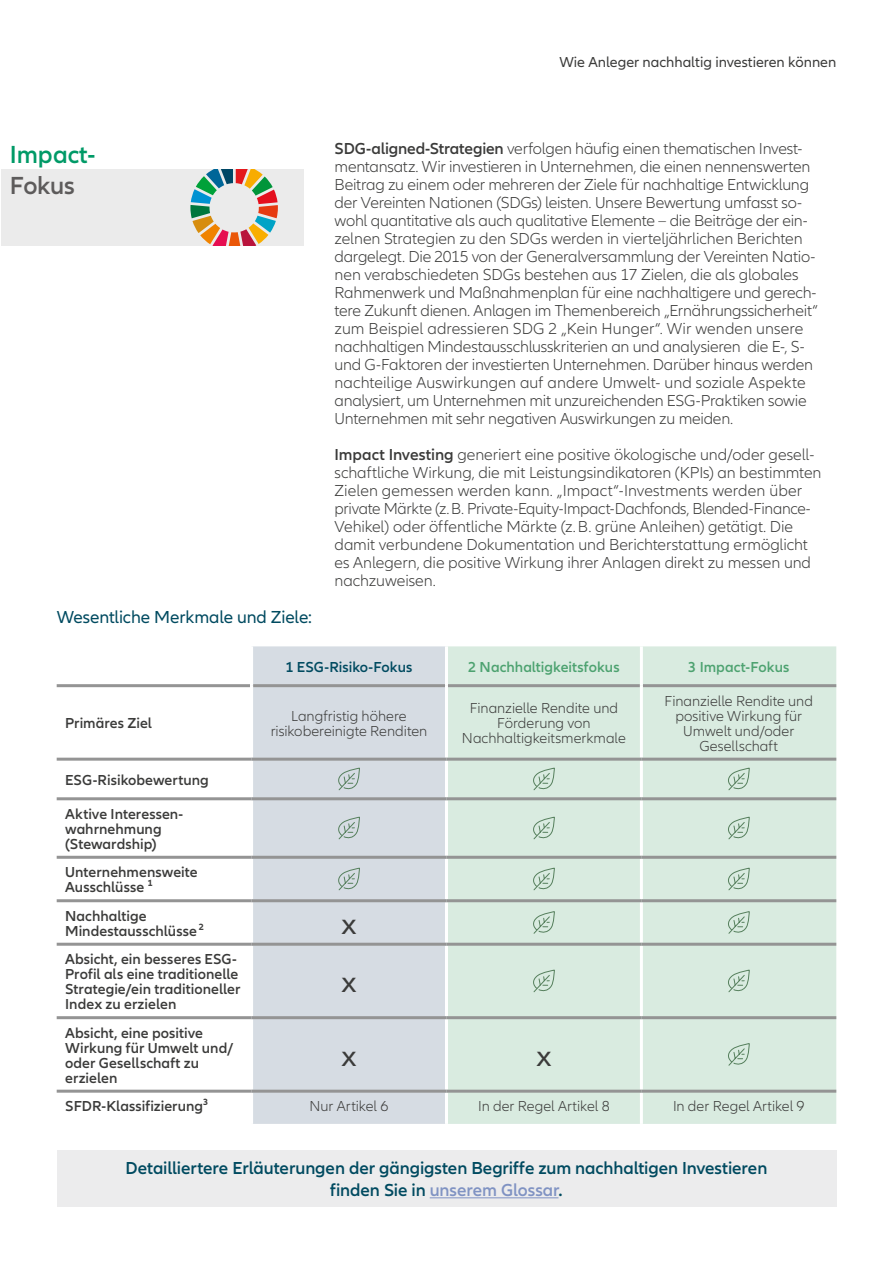
<style>
.page{position:relative;width:893px;height:1263px;background:#fff}
.page>*{position:absolute;margin:0;border:0;box-sizing:border-box;transform-origin:0 0}
.t1{font:30px "Allianz Neo";color:#3b3b3a}
.t2{font:600 25.65px "Allianz Neo";color:#009a67}
.t3{font:600 25.65px "Allianz Neo";letter-spacing:-.015em;color:#5d5b5b}
.t4{font:600 18px/21.6px "Allianz Neo";letter-spacing:-.005em;color:#004a60;text-align:center}
.t5{font:18px "Allianz Neo";letter-spacing:-.005em;color:#004a60}
.t6{font:300 16.5px/18px "Allianz Neo";letter-spacing:-.01em;color:#3b3b3a}
.t7{font:600 15px/15px "Allianz Neo";letter-spacing:.005em;color:#3b3b3a}
.t8{font:300 15px/15px "Allianz Neo";color:#3b3b3a;text-align:center}
.t9{font:15px "Allianz Neo";color:#3b3b3a}
.t10{font:600 15px "Allianz Neo";letter-spacing:.005em;color:#4da270}
.t11{font:600 15px "Allianz Neo";color:#004a60}
.s1{font-weight:600}
.s2{color:#8093c3}
</style>
<div class="page">
<div style="left:253px;top:646px;width:192px;height:478px;background:#d6dce3"></div>
<div style="left:448px;top:646px;width:388px;height:478px;background:#d9ebe0"></div>
<hr style="left:57px;top:684px;width:193px;height:3px;background:#949494">
<hr style="left:253px;top:684px;width:192px;height:3px;background:#949494">
<hr style="left:448px;top:684px;width:192px;height:3px;background:#949494">
<hr style="left:643px;top:684px;width:193px;height:3px;background:#949494">
<hr style="left:640px;top:646px;width:3px;height:40px;background:#fff">
<hr style="left:640px;top:686px;width:3px;height:72px;background:#fff">
<hr style="left:640px;top:761px;width:3px;height:36px;background:#fff">
<hr style="left:640px;top:800px;width:3px;height:56px;background:#fff">
<hr style="left:640px;top:859px;width:3px;height:40px;background:#fff">
<hr style="left:640px;top:902px;width:3px;height:41px;background:#fff">
<hr style="left:640px;top:946px;width:3px;height:70px;background:#fff">
<hr style="left:640px;top:1019px;width:3px;height:71px;background:#fff">
<hr style="left:640px;top:1093px;width:3px;height:31px;background:#fff">
<hr style="left:57px;top:758px;width:195px;height:3px;background:#949494">
<hr style="left:252px;top:758px;width:194px;height:3px;background:#949494">
<hr style="left:446px;top:758px;width:195px;height:3px;background:#949494">
<hr style="left:641px;top:758px;width:195px;height:3px;background:#949494">
<hr style="left:57px;top:797px;width:195px;height:3px;background:#949494">
<hr style="left:252px;top:797px;width:194px;height:3px;background:#949494">
<hr style="left:446px;top:797px;width:195px;height:3px;background:#949494">
<hr style="left:641px;top:797px;width:195px;height:3px;background:#949494">
<hr style="left:57px;top:856px;width:195px;height:3px;background:#949494">
<hr style="left:252px;top:856px;width:194px;height:3px;background:#949494">
<hr style="left:446px;top:856px;width:195px;height:3px;background:#949494">
<hr style="left:641px;top:856px;width:195px;height:3px;background:#949494">
<hr style="left:57px;top:899px;width:195px;height:3px;background:#949494">
<hr style="left:57px;top:943px;width:195px;height:3px;background:#949494">
<hr style="left:252px;top:899px;width:194px;height:3px;background:#949494">
<hr style="left:252px;top:943px;width:194px;height:3px;background:#949494">
<hr style="left:446px;top:899px;width:195px;height:3px;background:#949494">
<hr style="left:446px;top:943px;width:195px;height:3px;background:#949494">
<hr style="left:641px;top:899px;width:195px;height:3px;background:#949494">
<hr style="left:641px;top:943px;width:195px;height:3px;background:#949494">
<hr style="left:57px;top:1016px;width:195px;height:3px;background:#949494">
<hr style="left:252px;top:1016px;width:194px;height:3px;background:#949494">
<hr style="left:446px;top:1016px;width:195px;height:3px;background:#949494">
<hr style="left:641px;top:1016px;width:195px;height:3px;background:#949494">
<hr style="left:57px;top:1090px;width:195px;height:3px;background:#949494">
<hr style="left:252px;top:1090px;width:194px;height:3px;background:#949494">
<hr style="left:446px;top:1090px;width:195px;height:3px;background:#949494">
<hr style="left:641px;top:1090px;width:195px;height:3px;background:#949494">
<svg style="left:335px;top:768px;width:25px;height:23px"></svg>
<svg style="left:530px;top:768px;width:25px;height:23px"></svg>
<svg style="left:725px;top:768px;width:25px;height:23px"></svg>
<svg style="left:335px;top:817px;width:25px;height:23px"></svg>
<svg style="left:530px;top:817px;width:25px;height:23px"></svg>
<svg style="left:725px;top:817px;width:25px;height:23px"></svg>
<svg style="left:335px;top:868px;width:25px;height:23px"></svg>
<svg style="left:530px;top:868px;width:25px;height:23px"></svg>
<svg style="left:725px;top:868px;width:25px;height:23px"></svg>
<svg style="left:530px;top:912px;width:25px;height:23px"></svg>
<svg style="left:725px;top:912px;width:25px;height:23px"></svg>
<svg style="left:530px;top:970px;width:25px;height:23px"></svg>
<svg style="left:725px;top:970px;width:25px;height:23px"></svg>
<svg style="left:725px;top:1043px;width:25px;height:23px"></svg>
<div style="left:1px;top:169px;width:303px;height:77px;background:#ebebeb"></div>
<svg style="left:190px;top:169px;width:88px;height:77px"></svg>
<div style="left:57px;top:1150px;width:779px;height:56px;background:#ececed"></div>
<hr style="left:430px;top:1197px;width:128px;height:1px;background:#8093c3">
<p class="t9" style="left:559px;top:53px;width:278px">Wie Anleger nachhaltig investieren können</p>
<h2 class="t2" style="left:10px;top:140px;width:87px">Impact-</h2>
<h2 class="t3" style="left:10px;top:170px;width:66px">Fokus</h2>
<p class="t5" style="left:57px;top:607px;width:257px">Wesentliche Merkmale und Ziele:</p>
<p class="t6" style="left:335px;top:140px;width:485px"><span class="s1">SDG-aligned-Strategien</span> verfolgen häufig einen thematischen Invest&shy;mentansatz. Wir investieren in Unternehmen, die einen nennenswerten Beitrag zu einem oder mehreren der Ziele für nachhaltige Entwicklung der Vereinten Nationen (SDGs) leisten. Unsere Bewertung umfasst so&shy;wohl quantitative als auch qualitative Elemente – die Beiträge der ein&shy;zelnen Strategien zu den SDGs werden in vierteljährlichen Berichten dargelegt. Die 2015 von der Generalversammlung der Vereinten Natio&shy;nen verabschiedeten SDGs bestehen aus 17 Zielen, die als globales Rahmenwerk und Maßnahmenplan für eine nachhaltigere und gerech&shy;tere Zukunft dienen. Anlagen im Themenbereich „Ernährungssicherheit“ zum Beispiel adressieren SDG 2 „Kein Hunger“. Wir wenden unsere nachhaltigen Mindestausschlusskriterien an und analysieren die E-, S&shy;und G-Faktoren der investierten Unternehmen. Darüber hinaus werden nachteilige Auswirkungen auf andere Umwelt- und soziale Aspekte analysiert, um Unternehmen mit unzureichenden ESG-Praktiken sowie Unternehmen mit sehr negativen Auswirkungen zu meiden.</p>
<p class="t6" style="left:335px;top:446px;width:488px"><span class="s1">Impact Investing</span> generiert eine positive ökologische und/oder gesell&shy;schaftliche Wirkung, die mit Leistungsindikatoren (KPIs) an bestimmten Zielen gemessen werden kann. „Impact“-Investments werden über private Märkte (z.B. Private-Equity-Impact-Dachfonds, Blended-Finance-Vehikel) oder öffentliche Märkte (z.B. grüne Anleihen) getätigt. Die damit verbundene Dokumentation und Berichterstattung ermöglicht es Anlegern, die positive Wirkung ihrer Anlagen direkt zu messen und nachzuweisen.</p>
<p class="t11" style="left:286px;top:658px;width:128px">1 ESG-Risiko-Fokus</p>
<p class="t10" style="left:468px;top:658px;width:153px">2 Nachhaltigkeitsfokus</p>
<p class="t10" style="left:688px;top:658px;width:103px">3 Impact-Fokus</p>
<p class="t7" style="left:65px;top:716px;width:88px">Primäres Ziel</p>
<p class="t8" style="left:271px;top:709px;width:158px">Langfristig höhere risikobereinigte Renditen</p>
<p class="t8" style="left:462px;top:701px;width:165px">Finanzielle Rendite und<br>Förderung von<br>Nachhaltigkeitsmerkmale</p>
<p class="t8" style="left:665px;top:694px;width:150px">Finanzielle Rendite und positive Wirkung für<br>Umwelt und/oder<br>Gesellschaft</p>
<p class="t7" style="left:65px;top:772px;width:145px">ESG-Risikobewertung</p>
<p class="t7" style="left:65px;top:807px;width:120px">Aktive Interessen&shy;wahrnehmung (Stewardship)</p>
<p class="t7" style="left:65px;top:865px;width:134px">Unternehmensweite<br>Ausschlüsse ¹</p>
<p class="t7" style="left:65px;top:908px;width:140px">Nachhaltige<br>Mindestausschlüsse²</p>
<h1 class="t1" style="left:341px;top:907px;width:17px">x</h1>
<p class="t7" style="left:65px;top:952px;width:177px">Absicht, ein besseres ESG-<br>Profil als eine traditionelle<br>Strategie/ein traditioneller<br>Index zu erzielen</p>
<h1 class="t1" style="left:341px;top:965px;width:17px">x</h1>
<p class="t7" style="left:65px;top:1025px;width:170px">Absicht, eine positive<br>Wirkung für Umwelt und/ oder Gesellschaft zu erzielen</p>
<h1 class="t1" style="left:341px;top:1039px;width:17px">x</h1>
<h1 class="t1" style="left:536px;top:1039px;width:17px">x</h1>
<p class="t7" style="left:65px;top:1099px;width:145px">SFDR-Klassifizierung³</p>
<p class="t8" style="left:310px;top:1099px;width:80px">Nur Artikel 6</p>
<p class="t8" style="left:478px;top:1099px;width:133px">In der Regel Artikel 8</p>
<p class="t8" style="left:673px;top:1099px;width:133px">In der Regel Artikel 9</p>
<p class="t4" style="left:126px;top:1158px;width:643px">Detailliertere Erläuterungen der gängigsten Begriffe zum nachhaltigen Investieren finden Sie in <span class="s2">unserem Glossar</span>.</p>
</div>
